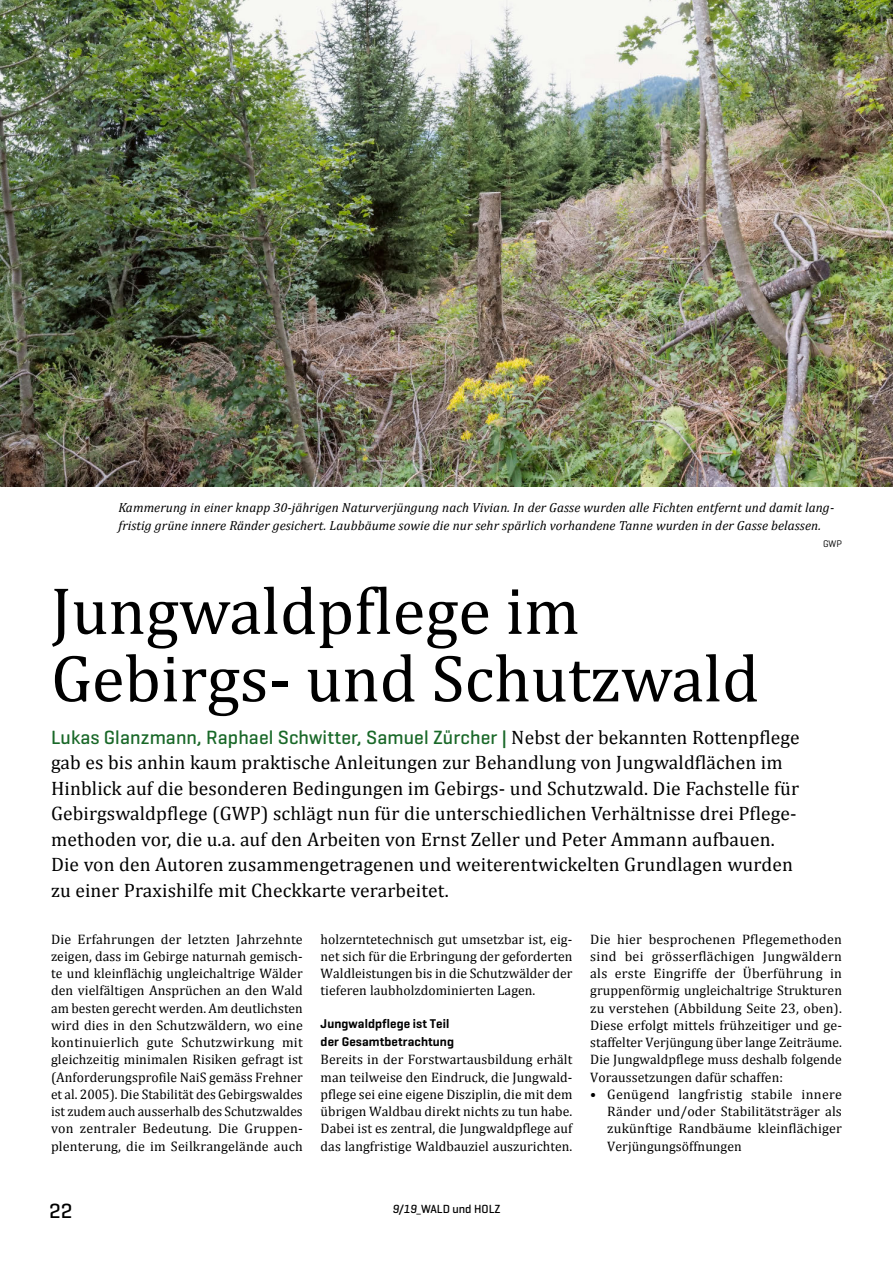
<style>
.page{position:relative;width:893px;height:1263px;background:#fff}
.page>*{position:absolute;margin:0;border:0;box-sizing:border-box;transform-origin:0 0}
.t1{font:67.5px/67.5px "Cambria";color:#000}
.t2{font:500 21px "Geogrotesque";color:#000}
.t3{font:19.5px/25.5px "Cambria";letter-spacing:.005em;color:#000}
.t4{font:500 19.5px "Geogrotesque";letter-spacing:.005em;color:#196828}
.t5{font:13.8px/17.2px "Cambria";letter-spacing:.005em;color:#000;text-align:justify}
.t6{font:italic 13.2px/17.2px "Cambria";letter-spacing:.005em;color:#000}
.t7{font:600 12.9px/17.2px "Geogrotesque";letter-spacing:.01em;color:#000}
.t8{font:500 12px "Geogrotesque";color:#000}
.t9{font:9.75px "Geogrotesque";color:#000}
.s1{font-family:"Cambria";font-weight:400;color:#000}
.s2{font-style:italic}
.s3{font-family:"Cambria";font-weight:400}
</style>
<div class="page">
<img style="left:0;top:0;width:893px;height:487px">
<p class="t6" style="left:118px;top:499px;width:717px">Kammerung in einer knapp 30-jährigen Naturverjüngung nach Vivian. In der Gasse wurden alle Fichten entfernt und damit lang&shy;fristig grüne innere Ränder gesichert. Laubbäume sowie die nur sehr spärlich vorhandene Tanne wurden in der Gasse belassen.</p>
<p class="t9" style="left:823px;top:537px;width:20px">GWP</p>
<h1 class="t1" style="left:51px;top:577px;width:710px">Jungwaldpflege im<br>Gebirgs- und Schutzwald</h1>
<h3 class="t4" style="left:51px;top:725px;width:750px">Lukas Glanzmann, Raphael Schwitter, Samuel Zürcher | <span class="s1">Nebst der bekannten Rottenpflege</span></h3>
<p class="t3" style="left:51px;top:750px;width:750px">gab es bis anhin kaum praktische Anleitungen zur Behandlung von Jungwaldflächen im Hinblick auf die besonderen Bedingungen im Gebirgs- und Schutzwald. Die Fachstelle für Gebirgswaldpflege (GWP) schlägt nun für die unterschiedlichen Verhältnisse drei Pflege&shy;methoden vor, die u.a. auf den Arbeiten von Ernst Zeller und Peter Ammann aufbauen.<br>Die von den Autoren zusammengetragenen und weiterentwickelten Grundlagen wurden zu einer Praxishilfe mit Checkkarte verarbeitet.</p>
<p class="t5" style="left:51px;top:930px;width:253px">Die Erfahrungen der letzten Jahrzehnte zeigen, dass im Gebirge naturnah gemisch&shy;te und kleinflächig ungleichaltrige Wälder den vielfältigen Ansprüchen an den Wald am besten gerecht werden. Am deutlichsten wird dies in den Schutzwäldern, wo eine kontinuierlich gute Schutzwirkung mit gleichzeitig minimalen Risiken gefragt ist (Anforderungsprofile NaiS gemäss Frehner et al. 2005). Die Stabilität des Gebirgswaldes ist zudem auch ausserhalb des Schutzwaldes von zentraler Bedeutung. Die Gruppen&shy;plenterung, die im Seilkrangelände auch</p>
<p class="t5" style="left:321px;top:930px;width:253px">holzerntetechnisch gut umsetzbar ist, eig&shy;net sich für die Erbringung der geforderten Waldleistungen bis in die Schutzwälder der tieferen laubholzdominierten Lagen.</p>
<p class="t5" style="left:590px;top:930px;width:253px">Die hier besprochenen Pflegemethoden sind bei grösserflächigen Jungwäldern als erste Eingriffe der Überführung in gruppenförmig ungleichaltrige Strukturen zu verstehen (Abbildung Seite 23, oben).<br>Diese erfolgt mittels frühzeitiger und ge&shy;staffelter Verjüngung über lange Zeiträume.<br>Die Jungwaldpflege muss deshalb folgende Voraussetzungen dafür schaffen:</p>
<p class="t5" style="left:607px;top:1085px;width:236px;text-indent:-17px">• Genügend langfristig stabile innere Ränder und/oder Stabilitätsträger als zukünftige Randbäume kleinflächiger Verjüngungsöffnungen</p>
<p class="t7" style="left:321px;top:1015px;width:135px">Jungwaldpflege ist Teil der Gesamtbetrachtung</p>
<p class="t5" style="left:321px;top:1051px;width:253px">Bereits in der Forstwartausbildung erhält man teilweise den Eindruck, die Jungwald&shy;pflege sei eine eigene Disziplin, die mit dem übrigen Waldbau direkt nichts zu tun habe.<br>Dabei ist es zentral, die Jungwaldpflege auf das langfristige Waldbauziel auszurichten.</p>
<h2 class="t2" style="left:49px;top:1197px;width:25px">22</h2>
<p class="t8" style="left:392px;top:1201px;width:110px"><span class="s2">9/19</span><span class="s3">_</span>WALD und HOLZ</p>
</div>
